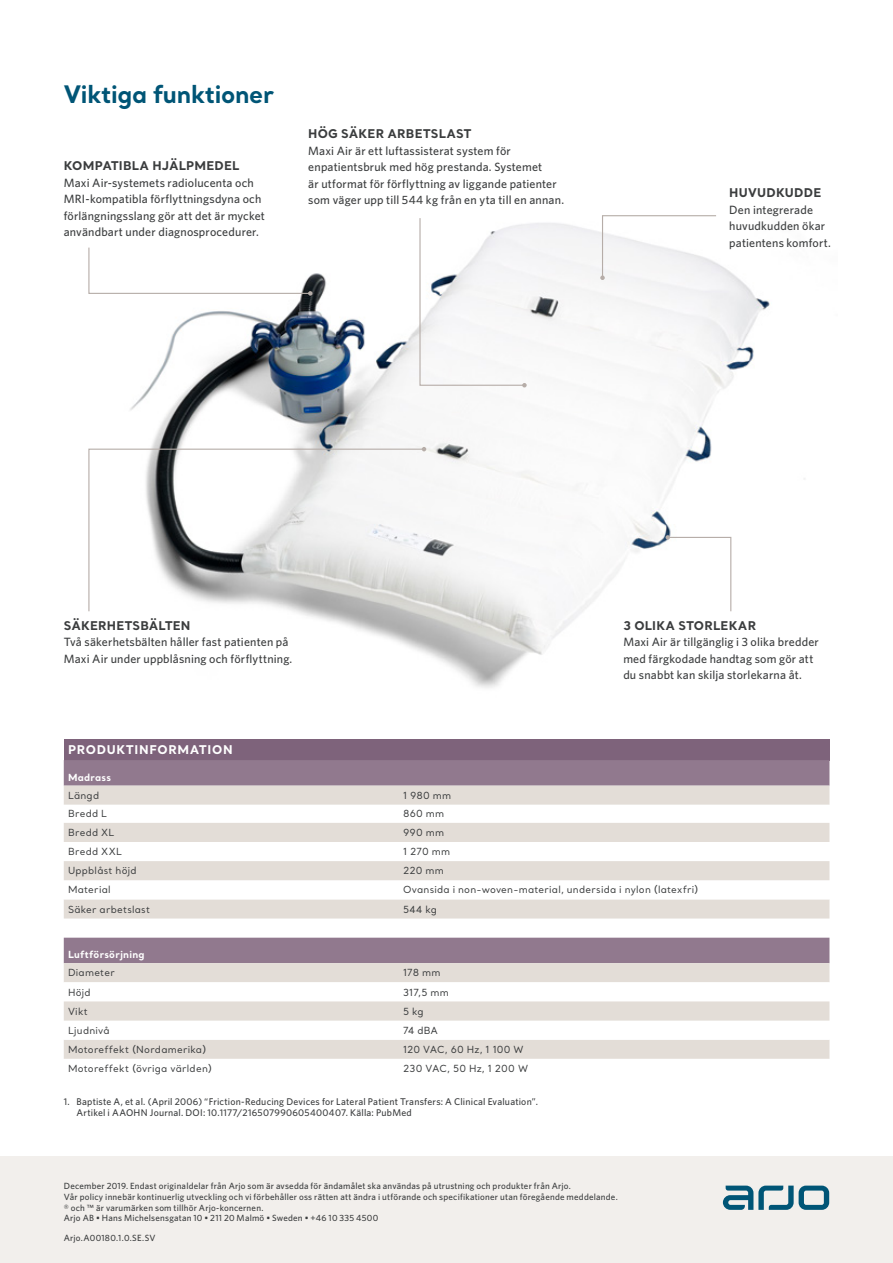
<style>
.page{position:relative;width:893px;height:1263px;background:#fff}
.page>*{position:absolute;margin:0;border:0;box-sizing:border-box;transform-origin:0 0}
.Sub-heading__back_pa{font:700 24px "Santral";letter-spacing:-.01em;color:#005576}
.Product_body{font:500 12px/16.5px "Whitney";letter-spacing:.015em;color:#3b3d3e}
.Body_copy_-_bullets{font:700 12px "Santral";letter-spacing:.02em;color:#3b3d3e}
.Heading_table_Withne{font:700 12px "Santral";letter-spacing:.06em;color:#fff}
.Text_table_Whitney_M{font:9.75px "Santral";letter-spacing:.025em;color:#3b3d3e}
.Product_body-2{font:500 9.75px/11.7px "Whitney";letter-spacing:.02em;color:#3b3d3e}
.Text_table_Whitney_M-2{font:700 9.75px "Santral";letter-spacing:.025em;color:#fff}
.Web_address_Withney{font:500 9px/10.8px "Whitney";letter-spacing:.025em;color:#3b3d3e}
</style>
<div class="page">
<div style="left:0;top:1157px;width:893px;height:106px;background:#f2efec"></div>
<img style="left:130px;top:223px;width:675px;height:465px">
<svg style="left:723px;top:1185px;width:106px;height:25px"></svg>
<svg style="left:600px;top:215px;width:117px;height:65px"></svg>
<svg style="left:665px;top:535px;width:67px;height:77px"></svg>
<svg style="left:88px;top:448px;width:337px;height:164px"></svg>
<svg style="left:422px;top:447px;width:4px;height:4px"></svg>
<svg style="left:88px;top:246px;width:225px;height:50px"></svg>
<div style="left:64px;top:739px;width:765px;height:21px;background:#7e637b"></div>
<div style="left:64px;top:760px;width:765px;height:26px;background:#91798e"></div>
<div style="left:64px;top:786px;width:765px;height:19px;background:#e3ddd7"></div>
<svg style="left:64px;top:1020px;width:765px;height:39px"></svg>
<svg style="left:64px;top:823px;width:765px;height:197px;fill:#e3ddd7"></svg>
<svg style="left:419px;top:218px;width:108px;height:169px"></svg>
<p class="Sub-heading__back_pa" style="left:64px;top:78px;width:212px">Viktiga funktioner</p>
<p class="Body_copy_-_bullets" style="left:64px;top:158px;width:177px">KOMPATIBLA HJÄLPMEDEL</p>
<p class="Product_body" style="left:64px;top:174px;width:203px">Maxi Air-systemets radiolucenta och MRI-kompatibla förflyttningsdyna och förlängningsslang gör att det är mycket användbart under diagnosprocedurer.</p>
<p class="Body_copy_-_bullets" style="left:308px;top:126px;width:165px">HÖG SÄKER ARBETSLAST</p>
<p class="Product_body" style="left:308px;top:142px;width:257px">Maxi Air är ett luftassisterat system för enpatientsbruk med hög prestanda. Systemet<br>är utformat för förflyttning av liggande patienter som väger upp till 544 kg från en yta till en annan.</p>
<p class="Body_copy_-_bullets" style="left:729px;top:185px;width:94px">HUVUDKUDDE</p>
<p class="Product_body" style="left:729px;top:201px;width:103px">Den integrerade huvudkudden ökar patientens komfort.</p>
<p class="Body_copy_-_bullets" style="left:64px;top:617px;width:128px">SÄKERHETSBÄLTEN</p>
<p class="Product_body" style="left:64px;top:634px;width:230px">Två säkerhetsbälten håller fast patienten på<br>Maxi Air under uppblåsning och förflyttning.</p>
<p class="Body_copy_-_bullets" style="left:623px;top:617px;width:134px">3 OLIKA STORLEKAR</p>
<p class="Product_body" style="left:623px;top:634px;width:197px">Maxi Air är tillgänglig i 3 olika bredder med färgkodade handtag som gör att du snabbt kan skilja storlekarna åt.</p>
<p class="Heading_table_Withne" style="left:68px;top:741px;width:166px">PRODUKTINFORMATION</p>
<p class="Text_table_Whitney_M-2" style="left:68px;top:770px;width:45px">Madrass</p>
<p class="Text_table_Whitney_M" style="left:68px;top:789px;width:33px">Längd</p>
<p class="Text_table_Whitney_M" style="left:403px;top:789px;width:50px">1 980 mm</p>
<p class="Text_table_Whitney_M" style="left:68px;top:808px;width:40px">Bredd L</p>
<p class="Text_table_Whitney_M" style="left:403px;top:808px;width:43px">860 mm</p>
<p class="Text_table_Whitney_M" style="left:68px;top:826px;width:48px">Bredd XL</p>
<p class="Text_table_Whitney_M" style="left:403px;top:826px;width:42px">990 mm</p>
<p class="Text_table_Whitney_M" style="left:68px;top:845px;width:55px">Bredd XXL</p>
<p class="Text_table_Whitney_M" style="left:403px;top:845px;width:48px">1 270 mm</p>
<p class="Text_table_Whitney_M" style="left:68px;top:864px;width:70px">Uppblåst höjd</p>
<p class="Text_table_Whitney_M" style="left:403px;top:864px;width:42px">220 mm</p>
<p class="Text_table_Whitney_M" style="left:68px;top:884px;width:44px">Material</p>
<p class="Text_table_Whitney_M" style="left:403px;top:884px;width:297px">Ovansida i non-woven-material, undersida i nylon (latexfri)</p>
<p class="Text_table_Whitney_M" style="left:68px;top:903px;width:84px">Säker arbetslast</p>
<p class="Text_table_Whitney_M" style="left:403px;top:903px;width:35px">544 kg</p>
<p class="Text_table_Whitney_M-2" style="left:68px;top:948px;width:78px">Luftförsörjning</p>
<p class="Text_table_Whitney_M" style="left:68px;top:966px;width:48px">Diameter</p>
<p class="Text_table_Whitney_M" style="left:403px;top:966px;width:39px">178 mm</p>
<p class="Text_table_Whitney_M" style="left:68px;top:986px;width:24px">Höjd</p>
<p class="Text_table_Whitney_M" style="left:403px;top:986px;width:47px">317,5 mm</p>
<p class="Text_table_Whitney_M" style="left:68px;top:1005px;width:21px">Vikt</p>
<p class="Text_table_Whitney_M" style="left:403px;top:1005px;width:22px">5 kg</p>
<p class="Text_table_Whitney_M" style="left:68px;top:1024px;width:43px">Ljudnivå</p>
<p class="Text_table_Whitney_M" style="left:403px;top:1024px;width:36px">74 dBA</p>
<p class="Text_table_Whitney_M" style="left:68px;top:1043px;width:140px">Motoreffekt (Nordamerika)</p>
<p class="Text_table_Whitney_M" style="left:403px;top:1043px;width:122px">120 VAC, 60 Hz, 1 100 W</p>
<p class="Text_table_Whitney_M" style="left:68px;top:1062px;width:146px">Motoreffekt (övriga världen)</p>
<p class="Text_table_Whitney_M" style="left:403px;top:1062px;width:126px">230 VAC, 50 Hz, 1 200 W</p>
<p class="Product_body-2" style="left:77px;top:1095px;width:463px;text-indent:-13px">1. Baptiste A, et al. (April 2006) “Friction-Reducing Devices for Lateral Patient Transfers: A Clinical Evaluation”.<br>Artikel i AAOHN Journal. DOI: 10.1177/216507990605400407. Källa: PubMed</p>
<p class="Web_address_Withney" style="left:64px;top:1180px;width:556px">December 2019. Endast originaldelar från Arjo som är avsedda för ändamålet ska användas på utrustning och produkter från Arjo.<br>Vår policy innebär kontinuerlig utveckling och vi förbehåller oss rätten att ändra i utförande och specifikationer utan föregående meddelande.</p>
<p class="Web_address_Withney" style="left:64px;top:1202px;width:201px">® och ™ är varumärken som tillhör Arjo-koncernen.</p>
<p class="Web_address_Withney" style="left:64px;top:1213px;width:316px">Arjo AB • Hans Michelsensgatan 10 • 211 20 Malmö • Sweden • +46 10 335 4500</p>
<p class="Web_address_Withney" style="left:64px;top:1232px;width:93px">Arjo.A00180.1.0.SE.SV</p>
</div>
